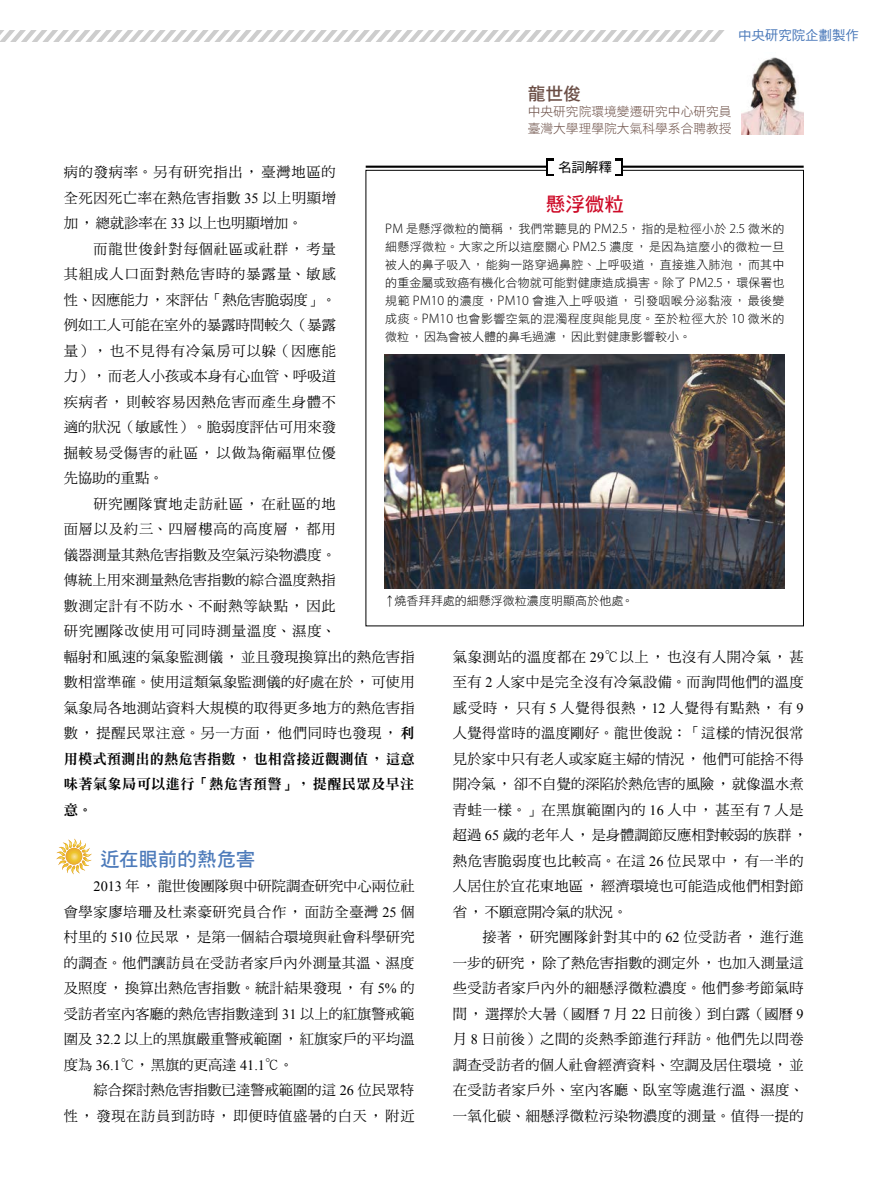
<style>
.page{position:relative;width:893px;height:1191px;background:#fff}
.page>*{position:absolute;margin:0;border:0;box-sizing:border-box;transform-origin:0 0}
.t1{font:19.5px "DF Hei Std W7";letter-spacing:-.005em;color:#4c7aba}
.t2{font:19.5px "DF Hei Std W7";color:#cd0a27}
.t3{font:18px "DF Hei Std W7";color:#6a4d44}
.t4{font:14.25px/25.5px "DF Ming Std W5";letter-spacing:.025em;color:#000;text-align:justify}
.t5{font:14.25px/25.5px "DF Ming Std W9";letter-spacing:.005em;color:#000;text-align:justify}
.t6{font:14.25px/25.5px "DF Ming Std W5";color:#000;text-align:right}
.t7{font:13.5px "DF Hei Std W5";letter-spacing:-.01em;color:#4c7aba}
.t8{font:13.5px "DF Hei Std W5";color:#000}
.t9{font:12.75px/16.5px "DF Hei Std W3";color:#6a4d44}
.t10{font:12px/18px "DF Hei Std W3";letter-spacing:.01em;color:#000;text-align:justify}
.s1{font-family:"Times New Roman"}
.s2{font-family:"DF Ming Std W9"}
.s3{font-family:"Myriad Pro";font-weight:300;font-size:13.8px}
</style>
<div class="page">
<svg style="left:0;top:30px;width:725px;height:12px"></svg>
<img style="left:742px;top:57px;width:62px;height:77px">
<svg style="left:56px;top:838px;width:36px;height:36px"></svg>
<img style="left:385px;top:355px;width:399px;height:233px">
<svg style="left:546px;top:158px;width:8px;height:17px"></svg>
<svg style="left:615px;top:158px;width:8px;height:17px"></svg>
<hr style="left:366px;top:166px;width:438px;height:2px;background:#000">
<div style="left:548px;top:161px;width:73px;height:12px;background:#fff"></div>
<p class="t7" style="left:738px;top:28px;width:122px">中央研究院企劃製作</p>
<p class="t3" style="left:528px;top:83px;width:55px">龍世俊</p>
<p class="t9" style="left:528px;top:103px;width:205px">中央研究院環境變遷研究中心研究員臺灣大學理學院大氣科學系合聘教授</p>
<p class="t8" style="left:558px;top:160px;width:55px">名詞解釋</p>
<p class="t4" style="left:64px;top:159px;width:274px">病的發病率。另有研究指出，臺灣地區的全死因死亡率在熱危害指數 <span class="s1">35</span> 以上明顯增加，總就診率在 <span class="s1">33</span> 以上也明顯增加。</p>
<p class="t4" style="left:64px;top:235px;width:274px;text-indent:30px">而龍世俊針對每個社區或社群，考量其組成人口面對熱危害時的暴露量、敏感性、因應能力，來評估「熱危害脆弱度」。例如工人可能在室外的暴露時間較久（暴露量），也不見得有冷氣房可以躲（因應能力），而老人小孩或本身有心血管、呼吸道疾病者，則較容易因熱危害而產生身體不適的狀況（敏感性）。脆弱度評估可用來發掘較易受傷害的社區，以做為衛福單位優先協助的重點。</p>
<p class="t4" style="left:64px;top:490px;width:352px;text-align:left;text-indent:30px">研究團隊實地走訪社區，在社區的地<br>面層以及約三、四層樓高的高度層，都用<br>儀器測量其熱危害指數及空氣污染物濃度。<br>傳統上用來測量熱危害指數的綜合溫度熱指<br>數測定計有不防水、不耐熱等缺點，因此<br>研究團隊改使用可同時測量溫度、濕度、<br>輻射和風速的氣象監測儀，並且發現換算出的熱危害指數相當準確。使用這類氣象監測儀的好處在於，可使用氣象局各地測站資料大規模的取得更多地方的熱危害指數，提醒民眾注意。另一方面，他們同時也發現，<span class="s2">利</span></p>
<p class="t5" style="left:64px;top:745px;width:352px">用模式預測出的熱危害指數，也相當接近觀測值，這意味著氣象局可以進行「熱危害預警」，提醒民眾及早注意。</p>
<h1 class="t1" style="left:100px;top:848px;width:157px">近在眼前的熱危害</h1>
<p class="t4" style="left:64px;top:873px;width:352px;text-indent:30px"><span class="s1">2013</span> 年，龍世俊團隊與中研院調查研究中心兩位社會學家廖培珊及杜素豪研究員合作，面訪全臺灣 <span class="s1">25</span> 個村里的 <span class="s1">510</span> 位民眾，是第一個結合環境與社會科學研究的調查。他們讓訪員在受訪者家戶內外測量其溫、濕度及照度，換算出熱危害指數。統計結果發現，有 <span class="s1">5%</span> 的受訪者室內客廳的熱危害指數達到 <span class="s1">31</span> 以上的紅旗警戒範圍及 <span class="s1">32.2</span> 以上的黑旗嚴重警戒範圍，紅旗家戶的平均溫度為 <span class="s1">36.1</span>℃，黑旗的更高達 <span class="s1">41.1</span>℃。</p>
<p class="t6" style="left:64px;top:1077px;width:352px">綜合探討熱危害指數已達警戒範圍的這 <span class="s1">26</span> 位民眾特<br>性，發現在訪員到訪時，即便時值盛暑的白天，附近</p>
<h1 class="t2" style="left:546px;top:194px;width:80px">懸浮微粒</h1>
<p class="t10" style="left:385px;top:219px;width:401px"><span class="s3">PM</span> 是懸浮微粒的簡稱，我們常聽見的 <span class="s3">PM2.5</span>，指的是粒徑小於 <span class="s3">2.5</span> 微米的細懸浮微粒。大家之所以這麼關心 <span class="s3">PM2.5</span> 濃度，是因為這麼小的微粒一旦被人的鼻子吸入，能夠一路穿過鼻腔、上呼吸道，直接進入肺泡，而其中的重金屬或致癌有機化合物就可能對健康造成損害。除了 <span class="s3">PM2.5</span>，環保署也規範 <span class="s3">PM10</span> 的濃度，<span class="s3">PM10</span> 會進入上呼吸道，引發咽喉分泌黏液，最後變成痰。<span class="s3">PM10</span> 也會影響空氣的混濁程度與能見度。至於粒徑大於 <span class="s3">10</span> 微米的微粒，因為會被人體的鼻毛過濾，因此對健康影響較小。</p>
<p class="t10" style="left:384px;top:592px;width:251px">↑燒香拜拜處的細懸浮微粒濃度明顯高於他處。</p>
<p class="t4" style="left:453px;top:643px;width:356px;text-align:left">氣象測站的溫度都在 <span class="s1">29</span>℃以上，也沒有人開冷氣，甚至有 <span class="s1">2</span> 人家中是完全沒有冷氣設備。而詢問他們的溫度感受時，只有 <span class="s1">5</span> 人覺得很熱，<span class="s1">12</span> 人覺得有點熱，有 <span class="s1">9</span>人覺得當時的溫度剛好。龍世俊說：「這樣的情況很常見於家中只有老人或家庭主婦的情況，他們可能捨不得開冷氣，卻不自覺的深陷於熱危害的風險，就像溫水煮青蛙一樣。」在黑旗範圍內的 <span class="s1">16</span> 人中，甚至有 <span class="s1">7</span> 人是超過 <span class="s1">65</span> 歲的老年人，是身體調節反應相對較弱的族群，熱危害脆弱度也比較高。在這 <span class="s1">26</span> 位民眾中，有一半的人居住於宜花東地區，經濟環境也可能造成他們相對節省，不願意開冷氣的狀況。</p>
<p class="t4" style="left:453px;top:924px;width:352px;text-indent:30px">接著，研究團隊針對其中的 <span class="s1">62</span> 位受訪者，進行進一步的研究，除了熱危害指數的測定外，也加入測量這些受訪者家戶內外的細懸浮微粒濃度。他們參考節氣時間，選擇於大暑（國曆 <span class="s1">7</span> 月 <span class="s1">22</span> 日前後）到白露（國曆 <span class="s1">9</span>月 <span class="s1">8</span> 日前後）之間的炎熱季節進行拜訪。他們先以問卷調查受訪者的個人社會經濟資料、空調及居住環境，並在受訪者家戶外、室內客廳、臥室等處進行溫、濕度、一氧化碳、細懸浮微粒污染物濃度的測量。值得一提的</p>
</div>
